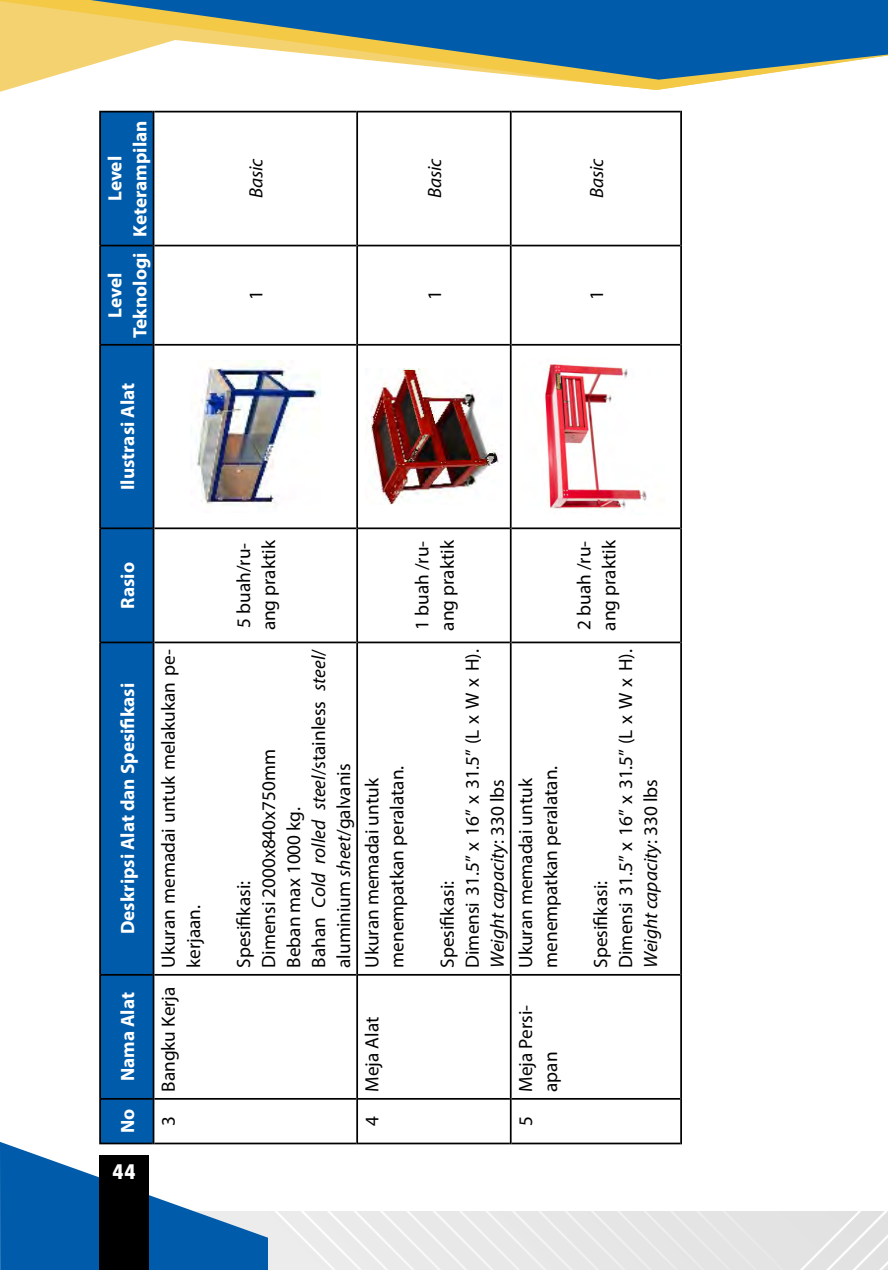
<style>
.page{position:relative;width:888px;height:1270px;background:#fff}
.page>*{position:absolute;margin:0;border:0;box-sizing:border-box;transform-origin:0 0}
.t1{font:19.25px/25px "Myriad Pro";color:#000}
.t2{font:700 19.25px/25px "Myriad Pro";color:#fff;text-align:center}
.t3{font:italic 19.25px "Myriad Pro";color:#000}
.t4{font:900 19.25px "Geometrix";color:#fff}
.s1{font-style:italic}
</style>
<div class="page">
<div style="left:268px;top:1211px;width:620px;height:59px;background:#e8e8e8"></div>
<svg style="left:0;top:1142px;width:268px;height:128px"></svg>
<svg style="left:0;top:0;width:723px;height:90px"></svg>
<svg style="left:91px;top:0;width:797px;height:80px;fill:#005cab"></svg>
<div style="left:99px;top:1156px;width:50px;height:114px;background:#000"></div>
<div style="left:101px;top:112px;width:52px;height:1031px;background:#005cab"></div>
<hr style="left:154px;top:1143px;width:202px;height:1px;background:#000">
<hr style="left:154px;top:1098px;width:202px;height:2px;background:#000">
<hr style="left:154px;top:974px;width:202px;height:2px;background:#000">
<hr style="left:154px;top:642px;width:202px;height:1px;background:#000">
<hr style="left:154px;top:527px;width:202px;height:2px;background:#000">
<hr style="left:154px;top:344px;width:202px;height:2px;background:#000">
<hr style="left:154px;top:245px;width:202px;height:1px;background:#000">
<hr style="left:154px;top:111px;width:202px;height:1px;background:#000">
<hr style="left:356px;top:1099px;width:2px;height:45px;background:#000">
<hr style="left:358px;top:1143px;width:152px;height:1px;background:#000">
<hr style="left:356px;top:975px;width:2px;height:124px;background:#000">
<hr style="left:358px;top:1098px;width:152px;height:2px;background:#000">
<hr style="left:356px;top:642px;width:2px;height:333px;background:#000">
<hr style="left:358px;top:974px;width:152px;height:2px;background:#000">
<hr style="left:356px;top:528px;width:2px;height:114px;background:#000">
<hr style="left:358px;top:642px;width:152px;height:1px;background:#000">
<hr style="left:356px;top:345px;width:2px;height:183px;background:#000">
<hr style="left:358px;top:527px;width:152px;height:2px;background:#000">
<hr style="left:356px;top:246px;width:2px;height:99px;background:#000">
<hr style="left:358px;top:344px;width:152px;height:2px;background:#000">
<hr style="left:356px;top:111px;width:2px;height:135px;background:#000">
<hr style="left:358px;top:245px;width:152px;height:1px;background:#000">
<hr style="left:358px;top:111px;width:152px;height:1px;background:#000">
<hr style="left:510px;top:1099px;width:2px;height:45px;background:#000">
<hr style="left:512px;top:1143px;width:168px;height:1px;background:#000">
<hr style="left:510px;top:975px;width:2px;height:124px;background:#000">
<hr style="left:512px;top:1098px;width:168px;height:2px;background:#000">
<hr style="left:510px;top:642px;width:2px;height:333px;background:#000">
<hr style="left:512px;top:974px;width:168px;height:2px;background:#000">
<hr style="left:510px;top:528px;width:2px;height:114px;background:#000">
<hr style="left:512px;top:642px;width:168px;height:1px;background:#000">
<hr style="left:510px;top:345px;width:2px;height:183px;background:#000">
<hr style="left:512px;top:527px;width:168px;height:2px;background:#000">
<hr style="left:510px;top:246px;width:2px;height:99px;background:#000">
<hr style="left:512px;top:344px;width:168px;height:2px;background:#000">
<hr style="left:510px;top:111px;width:2px;height:135px;background:#000">
<hr style="left:512px;top:245px;width:168px;height:1px;background:#000">
<hr style="left:512px;top:111px;width:168px;height:1px;background:#000">
<hr style="left:680px;top:1099px;width:2px;height:45px;background:#000">
<hr style="left:680px;top:975px;width:2px;height:124px;background:#000">
<hr style="left:680px;top:642px;width:2px;height:333px;background:#000">
<hr style="left:680px;top:528px;width:2px;height:114px;background:#000">
<hr style="left:680px;top:345px;width:2px;height:183px;background:#000">
<hr style="left:680px;top:246px;width:2px;height:99px;background:#000">
<hr style="left:680px;top:111px;width:2px;height:135px;background:#000">
<hr style="left:99px;top:1099px;width:2px;height:45px;background:#000">
<hr style="left:101px;top:1143px;width:52px;height:1px;background:#000">
<hr style="left:99px;top:975px;width:2px;height:124px;background:#000">
<hr style="left:101px;top:1098px;width:52px;height:2px;background:#000">
<hr style="left:99px;top:642px;width:2px;height:333px;background:#000">
<hr style="left:101px;top:974px;width:52px;height:2px;background:#000">
<hr style="left:99px;top:528px;width:2px;height:114px;background:#000">
<hr style="left:101px;top:642px;width:52px;height:1px;background:#000">
<hr style="left:99px;top:345px;width:2px;height:183px;background:#000">
<hr style="left:101px;top:527px;width:52px;height:2px;background:#000">
<hr style="left:99px;top:246px;width:2px;height:99px;background:#000">
<hr style="left:101px;top:344px;width:52px;height:2px;background:#000">
<hr style="left:99px;top:111px;width:2px;height:135px;background:#000">
<hr style="left:101px;top:245px;width:52px;height:1px;background:#000">
<hr style="left:101px;top:111px;width:52px;height:1px;background:#000">
<hr style="left:153px;top:1099px;width:1px;height:45px;background:#000">
<hr style="left:153px;top:975px;width:1px;height:124px;background:#000">
<hr style="left:153px;top:642px;width:1px;height:333px;background:#000">
<hr style="left:153px;top:528px;width:1px;height:114px;background:#000">
<hr style="left:153px;top:345px;width:1px;height:183px;background:#000">
<hr style="left:153px;top:246px;width:1px;height:99px;background:#000">
<hr style="left:153px;top:111px;width:1px;height:135px;background:#000">
<img style="left:196px;top:361px;width:124px;height:144px">
<img style="left:366px;top:368px;width:135px;height:137px">
<img style="left:545px;top:361px;width:102px;height:154px">
<p class="t2" style="left:102px;top:237px;width:118px;rotate:-90deg">Level<br>Keterampilan</p>
<p class="t2" style="left:102px;top:338px;width:87px;rotate:-90deg">Level<br>Teknologi</p>
<p class="t2" style="left:114px;top:490px;width:109px;rotate:-90deg">Ilustrasi Alat</p>
<p class="t3" style="left:244px;top:198px;width:41px;rotate:-90deg">Basic</p>
<p class="t1" style="left:243px;top:300px;width:11px;rotate:-90deg">1</p>
<p class="t3" style="left:423px;top:198px;width:41px;rotate:-90deg">Basic</p>
<p class="t1" style="left:422px;top:300px;width:11px;rotate:-90deg">1</p>
<p class="t3" style="left:585px;top:198px;width:41px;rotate:-90deg">Basic</p>
<p class="t1" style="left:584px;top:300px;width:11px;rotate:-90deg">1</p>
<p class="t2" style="left:114px;top:609px;width:48px;rotate:-90deg">Rasio</p>
<p class="t2" style="left:114px;top:934px;width:253px;rotate:-90deg">Deskripsi Alat dan Spesifikasi</p>
<p class="t2" style="left:114px;top:1081px;width:90px;rotate:-90deg">Nama Alat</p>
<p class="t2" style="left:114px;top:1133px;width:26px;rotate:-90deg">No</p>
<p class="t4" style="left:112px;top:1159px;width:25px">44</p>
<p class="t1" style="left:231px;top:630px;width:92px;rotate:-90deg">5 buah/ru&shy;ang praktik</p>
<p class="t1" style="left:156px;top:968px;width:320px;text-indent:-124px;rotate:-90deg">Bangku Kerja Ukuran memadai untuk melakukan pe&shy;kerjaan.</p>
<p class="t1" style="left:231px;top:968px;width:320px;rotate:-90deg">Spesifikasi:<br>Dimensi 2000x840x750mm<br>Beban max 1000 kg.<br>Bahan <span class="s1">Cold rolled steel</span>/stainless <span class="s1">steel</span>/ aluminium <span class="s1">sheet</span>/galvanis</p>
<p class="t1" style="left:156px;top:1126px;width:11px;rotate:-90deg">3</p>
<p class="t1" style="left:409px;top:630px;width:92px;rotate:-90deg">1 buah /ru&shy;ang praktik</p>
<p class="t1" style="left:359px;top:968px;width:204px;rotate:-90deg">Ukuran memadai untuk menempatkan peralatan.</p>
<p class="t1" style="left:434px;top:968px;width:320px;rotate:-90deg">Spesifikasi:<br>Dimensi 31.5” x 16” x 31.5” (L x W x H).<br><span class="s1">Weight capacity</span>: 330 lbs</p>
<p class="t1" style="left:513px;top:968px;width:204px;rotate:-90deg">Ukuran memadai untuk menempatkan peralatan.</p>
<p class="t1" style="left:359px;top:1092px;width:77px;rotate:-90deg">Meja Alat</p>
<p class="t1" style="left:359px;top:1126px;width:11px;rotate:-90deg">4</p>
<p class="t1" style="left:513px;top:1092px;width:89px;rotate:-90deg">Meja Persi&shy;apan</p>
<p class="t1" style="left:513px;top:1126px;width:11px;rotate:-90deg">5</p>
<p class="t1" style="left:571px;top:630px;width:92px;rotate:-90deg">2 buah /ru&shy;ang praktik</p>
<p class="t1" style="left:588px;top:968px;width:320px;rotate:-90deg">Spesifikasi:<br>Dimensi 31.5” x 16” x 31.5” (L x W x H).<br><span class="s1">Weight capacity</span>: 330 lbs</p>
</div>
